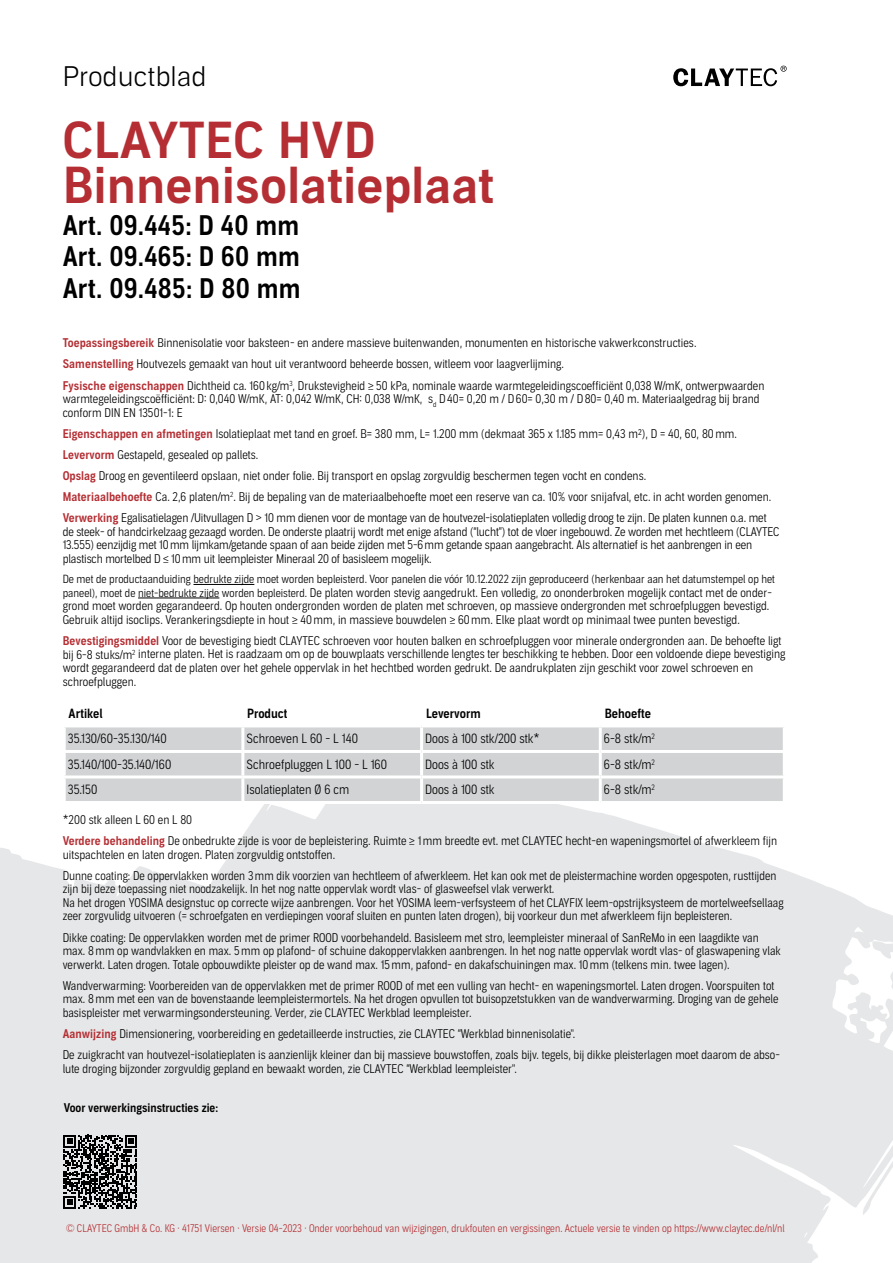
<style>
.page{position:relative;width:893px;height:1263px;background:#fff}
.page>*{position:absolute;margin:0;border:0;box-sizing:border-box;transform-origin:0 0}
.t1{font:49.5px/45px "Aago Sm";letter-spacing:.01em;color:#b42e33}
.t2{font:27px/31.5px "Aago Condensed Sm";letter-spacing:.01em;color:#000;text-align:justify}
.t3{font:300 27px "Aago";letter-spacing:.01em;color:#000}
.t4{font:300 12.75px "Aago Condensed";color:#000}
.t5{font:12.75px "Aago Condensed Sm";color:#000}
.t6{font:300 12px/13.5px "Aago Condensed";color:#000}
.t7{font:12px "Aago Condensed Sm";color:#000}
.t8{font:300 11.25px "Aago Condensed";color:#000}
.t9{font:300 10.5px "Aago Condensed";color:#b42e33}
.s1{font-family:"Aago Condensed Sm";font-weight:400;color:#b42e33}
.s2{font-size:11.25px}
</style>
<div class="page">
<svg style="left:0;top:804px;width:893px;height:458px;background:#e8e9ea"></svg>
<svg style="left:673px;top:66px;width:114px;height:20px"></svg>
<hr style="left:193px;top:584px;width:61px;height:1px;background:#000">
<hr style="left:138px;top:598px;width:81px;height:1px;background:#000">
<div style="left:66px;top:727px;width:717px;height:74px;background:#d1d3d4"></div>
<hr style="left:241px;top:727px;width:3px;height:23px;background:#fff">
<hr style="left:420px;top:727px;width:3px;height:23px;background:#fff">
<hr style="left:599px;top:727px;width:3px;height:23px;background:#fff">
<hr style="left:63px;top:750px;width:180px;height:3px;background:#fff">
<hr style="left:243px;top:750px;width:179px;height:3px;background:#fff">
<hr style="left:241px;top:753px;width:3px;height:22px;background:#fff">
<hr style="left:422px;top:750px;width:178px;height:3px;background:#fff">
<hr style="left:420px;top:753px;width:3px;height:22px;background:#fff">
<hr style="left:600px;top:750px;width:186px;height:3px;background:#fff">
<hr style="left:599px;top:753px;width:3px;height:22px;background:#fff">
<hr style="left:63px;top:775px;width:180px;height:3px;background:#fff">
<hr style="left:243px;top:775px;width:179px;height:3px;background:#fff">
<hr style="left:241px;top:778px;width:3px;height:23px;background:#fff">
<hr style="left:422px;top:775px;width:178px;height:3px;background:#fff">
<hr style="left:420px;top:778px;width:3px;height:23px;background:#fff">
<hr style="left:600px;top:775px;width:186px;height:3px;background:#fff">
<hr style="left:599px;top:778px;width:3px;height:23px;background:#fff">
<svg style="left:64px;top:1135px;width:73px;height:73px;background:#5e5e5f"></svg>
<h2 class="t3" style="left:63px;top:61px;width:145px">Productblad</h2>
<h1 class="t1" style="left:63px;top:119px;width:433px">CLAYTEC HVD<br>Binnenisolatieplaat</h1>
<h2 class="t2" style="left:63px;top:210px;width:240px">Art. 09.445: D 40 mm Art. 09.465: D 60 mm Art. 09.485: D 80 mm</h2>
<p class="t6" style="left:63px;top:333px;width:703px;line-height:21.1px"><span class="s1">Toepassingsbereik</span> Binnenisolatie voor baksteen- en andere massieve buitenwanden, monumenten en historische vakwerkconstructies.<br><span class="s1">Samenstelling</span> Houtvezels gemaakt van hout uit verantwoord beheerde bossen, witleem voor laagverlijming.<br><span class="s1">Fysische eigenschappen</span> Dichtheid ca. 160 kg/m<sup>3</sup>, Drukstevigheid ≥ 50 kPa, nominale waarde warmtegeleidingscoefficiënt 0,038 W/mK, ontwerpwaarden</p>
<p class="t6" style="left:63px;top:393px;width:698px">warmtegeleidingscoëfficiënt: D: 0,040 W/mK, AT: 0,042 W/mK, CH: 0,038 W/mK, s<sub>d</sub> D40= 0,20 m / D60= 0,30 m / D80= 0,40 m. Materiaalgedrag bij brand conform DIN EN 13501-1: E</p>
<p class="t6" style="left:63px;top:423px;width:710px;line-height:21.1px"><span class="s1">Eigenschappen en afmetingen</span> Isolatieplaat met tand en groef. B= 380 mm, L= 1.200 mm (dekmaat 365 x 1.185 mm= 0,43 m2), D = 40, 60, 80mm.<br><span class="s1">Levervorm</span> Gestapeld, gesealed op pallets.<br><span class="s1">Opslag</span> Droog en geventileerd opslaan, niet onder folie. Bij transport en opslag zorgvuldig beschermen tegen vocht en condens.<br><span class="s1">Materiaalbehoefte</span> Ca. 2,6 platen/m<sup>2</sup>. Bij de bepaling van de materiaalbehoefte moet een reserve van ca. 10% voor snijafval, etc. in acht worden genomen.<br><span class="s1">Verwerking</span> Egalisatielagen /Uitvullagen D &gt; 10 mm dienen voor de montage van de houtvezel-isolatieplaten volledig droog te zijn. De platen kunnen o.a. met</p>
<p class="t6" style="left:63px;top:525px;width:718px">de steek- of handcirkelzaag gezaagd worden. De onderste plaatrij wordt met enige afstand (“lucht”) tot de vloer ingebouwd. Ze worden met hechtleem (CLAYTEC<br>13.555) eenzijdig met 10mm lijmkam/getande spaan of aan beide zijden met 5-6mm getande spaan aangebracht. Als alternatief is het aanbrengen in een plastisch mortelbed D ≤ 10mm uit leempleister Mineraal 20 of basisleem mogelijk.</p>
<p class="t8" style="left:63px;top:573px;width:714px">De met de productaanduiding bedrukte zijde moet worden bepleisterd. Voor panelen die vóór 10.12.2022 zijn geproduceerd (herkenbaar aan het datumstempel op het</p>
<p class="t6" style="left:63px;top:586px;width:711px"><span class="s2">paneel), moet de niet-bedrukte zijde worden bepleisterd.</span> De platen worden stevig aangedrukt. Een volledig, zo ononderbroken mogelijk contact met de onder&shy;grond moet worden gegarandeerd. Op houten ondergronden worden de platen met schroeven, op massieve ondergronden met schroefpluggen bevestigd.<br>Gebruik altijd isoclips. Verankeringsdiepte in hout ≥ 40mm, in massieve bouwdelen ≥ 60mm. Elke plaat wordt op minimaal twee punten bevestigd.</p>
<p class="t6" style="left:63px;top:634px;width:724px"><span class="s1">Bevestigingsmiddel</span> Voor de bevestiging biedt CLAYTEC schroeven voor houten balken en schroefpluggen voor minerale ondergronden aan. De behoefte ligt bij 6-8 stuks/m<sup>2</sup> interne platen. Het is raadzaam om op de bouwplaats verschillende lengtes ter beschikking te hebben. Door een voldoende diepe bevestiging wordt gegarandeerd dat de platen over het gehele oppervlak in het hechtbed worden gedrukt. De aandrukplaten zijn geschikt voor zowel schroeven en schroefpluggen.</p>
<p class="t5" style="left:69px;top:706px;width:36px">Artikel</p>
<p class="t5" style="left:247px;top:706px;width:42px">Product</p>
<p class="t5" style="left:426px;top:706px;width:56px">Levervorm</p>
<p class="t5" style="left:605px;top:706px;width:48px">Behoefte</p>
<p class="t4" style="left:68px;top:732px;width:101px">35.130/60-35.130/140</p>
<p class="t4" style="left:247px;top:732px;width:113px">Schroeven L 60 - L 140</p>
<p class="t4" style="left:425px;top:732px;width:116px">Doos à 100 stk/200 stk*</p>
<p class="t4" style="left:604px;top:732px;width:53px">6-8 stk/m<sup>2</sup></p>
<p class="t4" style="left:68px;top:757px;width:105px">35.140/100-35.140/160</p>
<p class="t4" style="left:247px;top:757px;width:142px">Schroefpluggen L 100 - L 160</p>
<p class="t4" style="left:425px;top:757px;width:71px">Doos à 100 stk</p>
<p class="t4" style="left:604px;top:757px;width:53px">6-8 stk/m<sup>2</sup></p>
<p class="t4" style="left:68px;top:783px;width:31px">35.150</p>
<p class="t4" style="left:247px;top:783px;width:104px">Isolatieplaten Ø 6 cm</p>
<p class="t4" style="left:425px;top:783px;width:71px">Doos à 100 stk</p>
<p class="t4" style="left:604px;top:783px;width:53px">6-8 stk/m<sup>2</sup></p>
<p class="t6" style="left:63px;top:810px;width:716px;line-height:21.1px">*200 stk alleen L 60 en L 80<br><span class="s1">Verdere behandeling</span> De onbedrukte zijde is voor de bepleistering. Ruimte ≥ 1mm breedte evt. met CLAYTEC hecht-en wapeningsmortel of afwerkleem fijn</p>
<p class="t6" style="left:63px;top:844px;width:715px;line-height:21.1px">uitspachtelen en laten drogen. Platen zorgvuldig ontstoffen.<br>Dunne coating: De oppervlakken worden 3mm dik voorzien van hechtleem of afwerkleem. Het kan ook met de pleistermachine worden opgespoten, rusttijden</p>
<p class="t6" style="left:63px;top:883px;width:722px">zijn bij deze toepassing niet noodzakelijk. In het nog natte oppervlak wordt vlas- of glasweefsel vlak verwerkt.<br>Na het drogen YOSIMA designstuc op correcte wijze aanbrengen. Voor het YOSIMA leem-verfsysteem of het CLAYFIX leem-opstrijksysteem de mortelweefsellaag zeer zorgvulidg uitvoeren (= schroefgaten en verdiepingen vooraf sluiten en punten laten drogen), bij voorkeur dun met afwerkleem fijn bepleisteren.</p>
<p class="t6" style="left:63px;top:931px;width:720px">Dikke coating: De oppervlakken worden met de primer ROOD voorbehandeld. Basisleem met stro, leempleister mineraal of SanReMo in een laagdikte van max. 8mm op wandvlakken en max. 5mm op plafond- of schuine dakoppervlakken aanbrengen. In het nog natte oppervlak wordt vlas- of glaswapening vlak verwerkt. Laten drogen. Totale opbouwdikte pleister op de wand max. 15mm, pafond- en dakafschuiningen max. 10mm (telkens min. twee lagen).</p>
<p class="t6" style="left:63px;top:979px;width:717px">Wandverwarming: Voorbereiden van de oppervlakken met de primer ROOD of met een vulling van hecht- en wapeningsmortel. Laten drogen. Voorspuiten tot max. 8mm met een van de bovenstaande leempleistermortels. Na het drogen opvullen tot buisopzetstukken van de wandverwarming. Droging van de gehele basispleister met verwarmingsondersteuning. Verder, zie CLAYTEC Werkblad leempleister.</p>
<p class="t6" style="left:63px;top:1023px;width:719px;line-height:21.1px"><span class="s1">Aanwijzing</span> Dimensionering, voorbereiding en gedetailleerde instructies, zie CLAYTEC “Werkblad binnenisolatie".<br>De zuigkracht van houtvezel-isolatieplaten is aanzienlijk kleiner dan bij massieve bouwstoffen, zoals bijv. tegels, bij dikke pleisterlagen moet daarom de abso-</p>
<p class="t6" style="left:63px;top:1062px;width:456px">lute droging bijzonder zorgvuldig gepland en bewaakt worden, zie CLAYTEC “Werkblad leempleister".</p>
<p class="t7" style="left:64px;top:1100px;width:156px">Voor verwerkingsinstructies zie:</p>
<p class="t9" style="left:66px;top:1222px;width:720px">© CLAYTEC GmbH &amp; Co. KG · 41751 Viersen · Versie 04-2023 · Onder voorbehoud van wijzigingen, drukfouten en vergissingen. Actuele versie te vinden op https://www.claytec.de/nl/nl</p>
</div>
